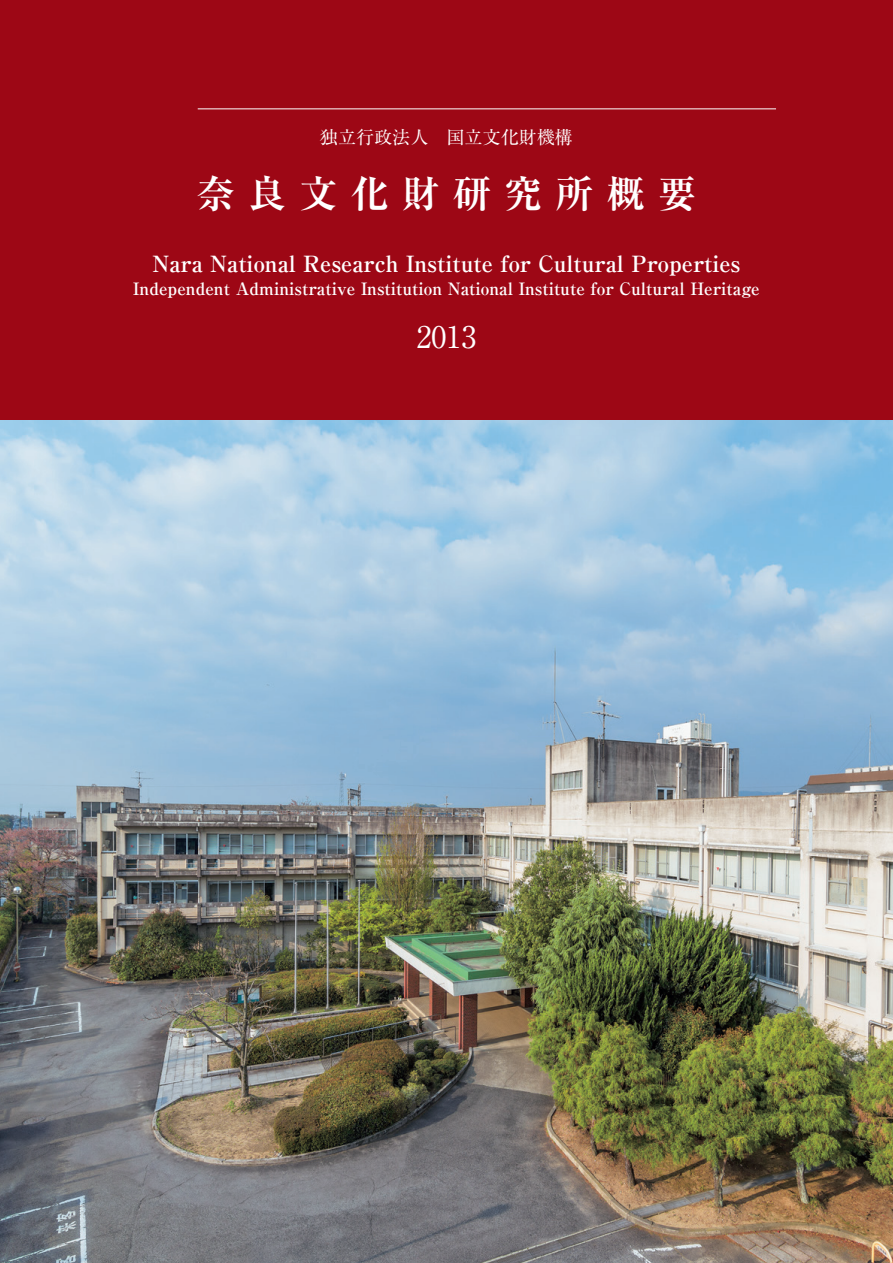
<style>
.page{position:relative;width:893px;height:1263px;background:#fff}
.page>*{position:absolute;margin:0;border:0;box-sizing:border-box;transform-origin:0 0}
.t1{font:700 38.25px "Ryumin Pr 6";letter-spacing:.34em;color:#fff}
.t2{font:29.7px "Ryumin Pr 6";color:#fff}
.t3{font:700 22.35px "Ryumin Pr 6";color:#fff}
.t4{font:18px "Ryumin Pr 6";color:#fff}
.t5{font:700 16.95px "Ryumin Pr 6";color:#fff}
</style>
<div class="page">
<div style="left:0;top:0;width:893px;height:489px;background:#9d0715"></div>
<hr style="left:198px;top:108px;width:578px;height:1px;background:#fff">
<img style="left:0;top:421px;width:893px;height:842px">
<p class="t4" style="left:320px;top:123px;width:254px">独立行政法人　国立文化財機構</p>
<h1 class="t1" style="left:197px;top:163px;width:501px">奈良文化財研究所概要</h1>
<h3 class="t3" style="left:152px;top:245px;width:590px">Nara National Research Institute for Cultural Properties</h3>
<p class="t5" style="left:133px;top:275px;width:628px">Independent Administrative Institution National Institute for Cultural Heritage</p>
<h2 class="t2" style="left:417px;top:314px;width:61px">2013</h2>
</div>
